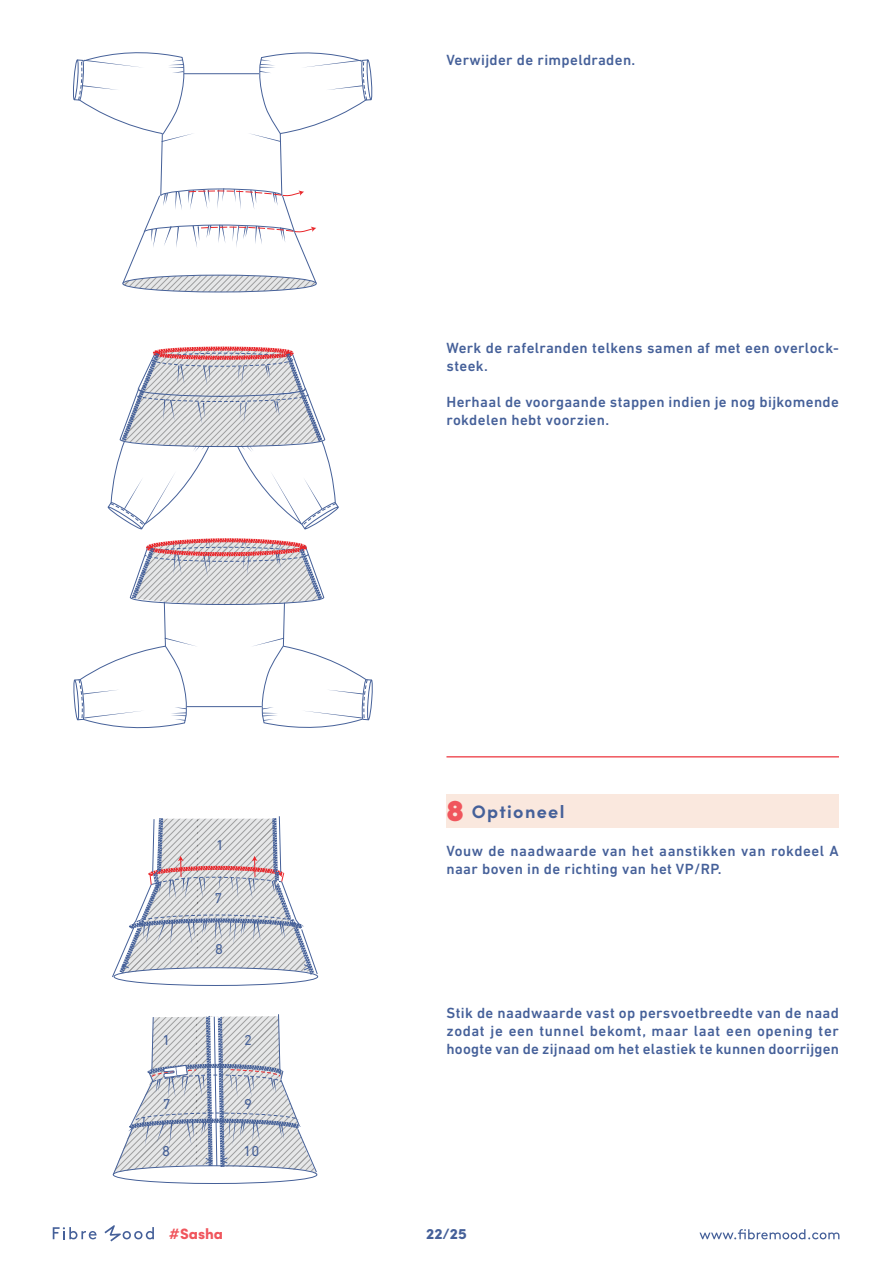
<style>
.page{position:relative;width:893px;height:1263px;background:#fff}
.page>*{position:absolute;margin:0;border:0;box-sizing:border-box;transform-origin:0 0}
.t1{font:700 18px "Sofia Pro";letter-spacing:.075em;color:#456099}
.t2{font:500 15px/18px "DIN Next LT Pro";letter-spacing:.025em;color:#456099}
.t3{font:900 15px "Sofia Pro";color:#f0565d}
.t4{font:900 15px "Sofia Pro";color:#456099}
.t5{font:14.55px "DIN Next LT Pro";color:#466199}
.s1{font-family:"Raleway";font-weight:900;font-size:28.5px;color:#f0565d}
</style>
<div class="page">
<svg style="left:699px;top:1229px;width:140px;height:10px"></svg>
<svg style="left:53px;top:1227px;width:44px;height:12px"></svg>
<svg style="left:104px;top:1225px;width:50px;height:16px"></svg>
<div style="left:446px;top:794px;width:393px;height:34px;background:#fae8de"></div>
<hr style="left:446px;top:756px;width:393px;height:1px;background:#f0565d">
<svg style="left:123px;top:275px;width:193px;height:17px"></svg>
<div style="left:122px;top:275px;width:195px;height:17px;border:1px solid #456098;border-radius:50%"></div>
<svg style="left:73px;top:52px;width:300px;height:233px"></svg>
<hr style="left:184px;top:73px;width:75px;height:1px;background:#466199">
<svg style="left:107px;top:346px;width:232px;height:184px"></svg>
<svg style="left:73px;top:538px;width:300px;height:191px"></svg>
<div style="left:114px;top:967px;width:204px;height:19px;border:1px solid #456098;border-radius:50%"></div>
<svg style="left:112px;top:816px;width:206px;height:162px"></svg>
<div style="left:113px;top:1165px;width:204px;height:19px;border:1px solid #456098;border-radius:50%"></div>
<svg style="left:112px;top:1014px;width:206px;height:162px"></svg>
<p class="t2" style="left:446px;top:51px;width:190px">Verwijder de rimpeldraden.</p>
<p class="t5" style="left:162px;top:1032px;width:9px">1</p>
<p class="t5" style="left:163px;top:1096px;width:9px">7</p>
<p class="t5" style="left:162px;top:1143px;width:9px">8</p>
<p class="t5" style="left:216px;top:836px;width:9px">1</p>
<p class="t5" style="left:215px;top:890px;width:9px">7</p>
<p class="t5" style="left:215px;top:941px;width:9px">8</p>
<p class="t5" style="left:244px;top:1032px;width:9px">2</p>
<p class="t5" style="left:244px;top:1096px;width:9px">9</p>
<p class="t5" style="left:243px;top:1143px;width:17px">10</p>
<p class="t2" style="left:446px;top:339px;width:394px">Werk de rafelranden telkens samen af met een overlock&shy;steek.</p>
<p class="t2" style="left:446px;top:393px;width:394px">Herhaal de voorgaande stappen indien je nog bijkomende rokdelen hebt voorzien.</p>
<p class="t1" style="left:446px;top:798px;width:120px"><span class="s1">8</span> Optioneel</p>
<p class="t2" style="left:446px;top:842px;width:394px">Vouw de naadwaarde van het aanstikken van rokdeel A naar boven in de richting van het VP/RP.</p>
<p class="t2" style="left:446px;top:1004px;width:394px;text-align:justify">Stik de naadwaarde vast op persvoetbreedte van de naad zodat je een tunnel bekomt, maar laat een opening ter hoogte van de zijnaad om het elastiek te kunnen doorrijgen</p>
<p class="t3" style="left:169px;top:1222px;width:56px">#Sasha</p>
<p class="t4" style="left:426px;top:1222px;width:42px">22/25</p>
</div>
